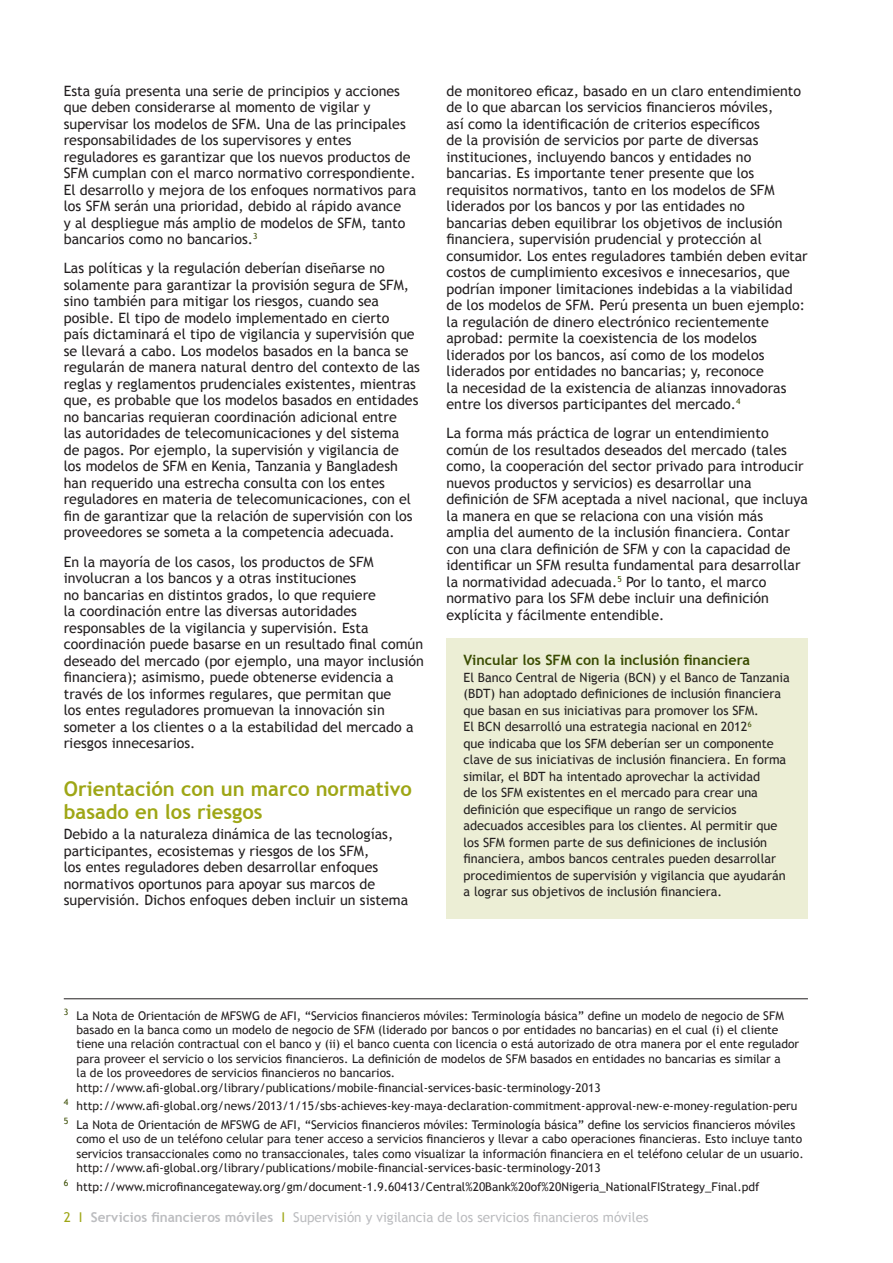
<style>
.page{position:relative;width:893px;height:1263px;background:#fff}
.page>*{position:absolute;margin:0;border:0;box-sizing:border-box;transform-origin:0 0}
.head{font:700 20.25px/22.5px "Trebuchet MS";color:#9ea615}
.body{font:14.25px/16.5px "Trebuchet MS";color:#231f20}
.body-2{font:700 14.25px "Trebuchet MS";color:#394b00}
.t1{font:13.5px "Trebuchet MS";color:#bcbdc0}
.body-3{font:12.75px/16.5px "Trebuchet MS";color:#231f20}
.t2{font:12px/14.4px "Trebuchet MS";color:#231f20}
.s1{color:#9ea615}
.s2{font-weight:700}
</style>
<div class="page">
<hr style="left:64px;top:998px;width:744px;height:1px;background:#231f20">
<div style="left:446px;top:638px;width:362px;height:280px;background:#eceed5"></div>
<p class="body" style="left:64px;top:82px;width:354px">Esta guía presenta una serie de principios y acciones que deben considerarse al momento de vigilar y supervisar los modelos de SFM. Una de las principales responsabilidades de los supervisores y entes reguladores es garantizar que los nuevos productos de SFM cumplan con el marco normativo correspondiente.<br>El desarrollo y mejora de los enfoques normativos para los SFM serán una prioridad, debido al rápido avance<br>y al despliegue más amplio de modelos de SFM, tanto bancarios como no bancarios.<sup>3</sup></p>
<p class="body" style="left:64px;top:260px;width:358px">Las políticas y la regulación deberían diseñarse no solamente para garantizar la provisión segura de SFM, sino también para mitigar los riesgos, cuando sea posible. El tipo de modelo implementado en cierto<br>país dictaminará el tipo de vigilancia y supervisión que se llevará a cabo. Los modelos basados en la banca se regularán de manera natural dentro del contexto de las reglas y reglamentos prudenciales existentes, mientras que, es probable que los modelos basados en entidades no bancarias requieran coordinación adicional entre<br>las autoridades de telecomunicaciones y del sistema<br>de pagos. Por ejemplo, la supervisión y vigilancia de los modelos de SFM en Kenia, Tanzania y Bangladesh han requerido una estrecha consulta con los entes reguladores en materia de telecomunicaciones, con el fin de garantizar que la relación de supervisión con los proveedores se someta a la competencia adecuada.</p>
<p class="body" style="left:64px;top:553px;width:362px">En la mayoría de los casos, los productos de SFM involucran a los bancos y a otras instituciones<br>no bancarias en distintos grados, lo que requiere<br>la coordinación entre las diversas autoridades responsables de la vigilancia y supervisión. Esta coordinación puede basarse en un resultado final común deseado del mercado (por ejemplo, una mayor inclusión financiera); asimismo, puede obtenerse evidencia a través de los informes regulares, que permitan que<br>los entes reguladores promuevan la innovación sin someter a los clientes o a la estabilidad del mercado a riesgos innecesarios.</p>
<p class="head" style="left:64px;top:778px;width:350px">Orientación con un marco normativo basado en los riesgos</p>
<p class="body" style="left:64px;top:826px;width:346px">Debido a la naturaleza dinámica de las tecnologías, participantes, ecosistemas y riesgos de los SFM,<br>los entes reguladores deben desarrollar enfoques normativos oportunos para apoyar sus marcos de supervisión. Dichos enfoques deben incluir un sistema</p>
<p class="body" style="left:446px;top:82px;width:363px">de monitoreo eficaz, basado en un claro entendimiento de lo que abarcan los servicios financieros móviles,<br>así como la identificación de criterios específicos<br>de la provisión de servicios por parte de diversas instituciones, incluyendo bancos y entidades no bancarias. Es importante tener presente que los requisitos normativos, tanto en los modelos de SFM liderados por los bancos y por las entidades no bancarias deben equilibrar los objetivos de inclusión financiera, supervisión prudencial y protección al consumidor. Los entes reguladores también deben evitar costos de cumplimiento excesivos e innecesarios, que podrían imponer limitaciones indebidas a la viabilidad de los modelos de SFM. Perú presenta un buen ejemplo: la regulación de dinero electrónico recientemente aprobad: permite la coexistencia de los modelos liderados por los bancos, así como de los modelos liderados por entidades no bancarias; y, reconoce<br>la necesidad de la existencia de alianzas innovadoras entre los diversos participantes del mercado.<sup>4</sup></p>
<p class="body" style="left:446px;top:425px;width:363px">La forma más práctica de lograr un entendimiento común de los resultados deseados del mercado (tales como, la cooperación del sector privado para introducir nuevos productos y servicios) es desarrollar una definición de SFM aceptada a nivel nacional, que incluya la manera en que se relaciona con una visión más amplia del aumento de la inclusión financiera. Contar con una clara definición de SFM y con la capacidad de identificar un SFM resulta fundamental para desarrollar la normatividad adecuada.<sup>5</sup> Por lo tanto, el marco normativo para los SFM debe incluir una definición explícita y fácilmente entendible.</p>
<p class="body-2" style="left:463px;top:651px;width:288px">Vincular los SFM con la inclusión financiera</p>
<p class="body-3" style="left:463px;top:669px;width:328px">El Banco Central de Nigeria (BCN) y el Banco de Tanzania (BDT) han adoptado definiciones de inclusión financiera que basan en sus iniciativas para promover los SFM.<br>El BCN desarrolló una estrategia nacional en 2012<sup>6<br></sup>que indicaba que los SFM deberían ser un componente clave de sus iniciativas de inclusión financiera. En forma similar, el BDT ha intentado aprovechar la actividad<br>de los SFM existentes en el mercado para crear una definición que especifique un rango de servicios adecuados accesibles para los clientes. Al permitir que los SFM formen parte de sus definiciones de inclusión financiera, ambos bancos centrales pueden desarrollar procedimientos de supervisión y vigilancia que ayudarán a lograr sus objetivos de inclusión financiera.</p>
<p class="t2" style="left:77px;top:1008px;width:724px;text-indent:-13px"><sup>3</sup> La Nota de Orientación de MFSWG de AFI, “Servicios financieros móviles: Terminología básica” define un modelo de negocio de SFM basado en la banca como un modelo de negocio de SFM (liderado por bancos o por entidades no bancarias) en el cual (i) el cliente tiene una relación contractual con el banco y (ii) el banco cuenta con licencia o está autorizado de otra manera por el ente regulador para proveer el servicio o los servicios financieros. La definición de modelos de SFM basados en entidades no bancarias es similar a<br>la de los proveedores de servicios financieros no bancarios. http://www.afi-global.org/library/publications/mobile-financial-services-basic-terminology-2013</p>
<p class="t2" style="left:64px;top:1099px;width:735px"><sup>4</sup> http://www.afi-global.org/news/2013/1/15/sbs-achieves-key-maya-declaration-commitment-approval-new-e-money-regulation-peru</p>
<p class="t2" style="left:77px;top:1117px;width:729px;text-indent:-13px"><sup>5</sup> La Nota de Orientación de MFSWG de AFI, “Servicios financieros móviles: Terminología básica” define los servicios financieros móviles como el uso de un teléfono celular para tener acceso a servicios financieros y llevar a cabo operaciones financieras. Esto incluye tanto servicios transaccionales como no transaccionales, tales como visualizar la información financiera en el teléfono celular de un usuario. http://www.afi-global.org/library/publications/mobile-financial-services-basic-terminology-2013</p>
<p class="t2" style="left:64px;top:1179px;width:697px"><sup>6</sup> http://www.microfinancegateway.org/gm/document-1.9.60413/Central%20Bank%20of%20Nigeria_NationalFIStrategy_Final.pdf</p>
<p class="t1" style="left:64px;top:1209px;width:586px"><span class="s1">2 I</span> <span class="s2">Servicios financieros móviles</span> <span class="s1">I</span> Supervisión y vigilancia de los servicios financieros móviles</p>
</div>
